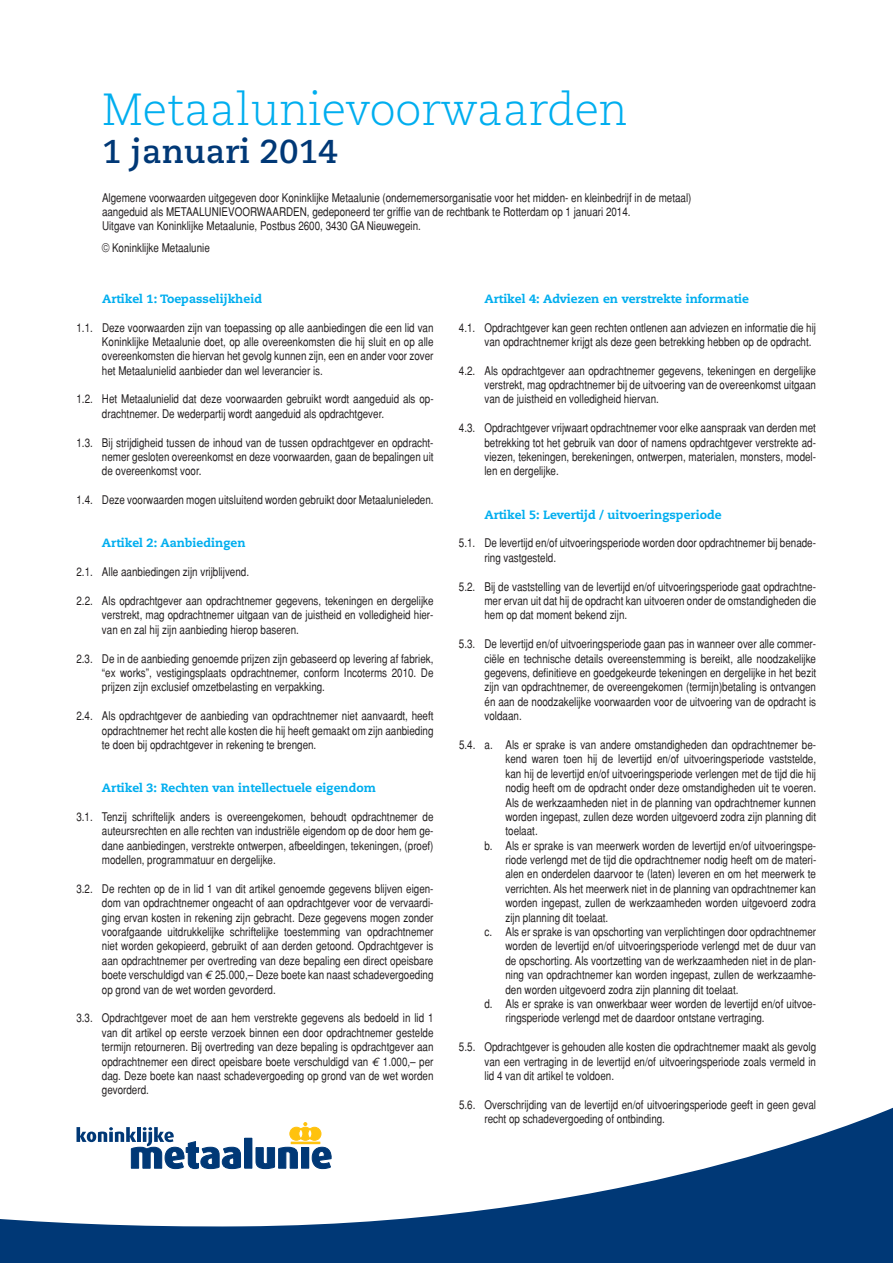
<style>
.page{position:relative;width:893px;height:1263px;background:#fff}
.page>*{position:absolute;margin:0;border:0;box-sizing:border-box;transform-origin:0 0}
.t1{font:300 45px "Caecilia LT Std";color:#00aeef}
.t2{font:700 33px "Caecilia LT Std";color:#003876}
.t3{font:condensed 12px/14.4px "Helvetica";color:#231f20;text-align:justify}
.t4{font:800 12px "Caecilia LT Std";color:#00aeef}
.s1{font-family:"Meta Euro";font-stretch:normal}
</style>
<div class="page">
<svg style="left:0;top:1107px;width:893px;height:156px"></svg>
<div style="left:245px;top:1138px;width:7px;height:30px;background:#003876"></div>
<div style="left:244px;top:1138px;width:8px;height:31px;border:1px solid #003876"></div>
<svg style="left:77px;top:1127px;width:165px;height:42px"></svg>
<svg style="left:255px;top:1122px;width:77px;height:47px"></svg>
<hr style="left:291px;top:1142px;width:29px;height:2px;background:#ffc20e">
<h1 class="t1" style="left:102px;top:83px;width:527px">Metaalunievoorwaarden</h1>
<h2 class="t2" style="left:102px;top:132px;width:237px">1 januari 2014</h2>
<p class="t3" style="left:102px;top:191px;width:591px;text-align:left">Algemene voorwaarden uitgegeven door Koninklijke Metaalunie (ondernemersorganisatie voor het midden- en kleinbedrijf in de metaal) aangeduid als METAALUNIEVOORWAARDEN, gedeponeerd ter griffie van de rechtbank te Rotterdam op 1 januari 2014.<br>Uitgave van Koninklijke Metaalunie, Postbus 2600, 3430 GA Nieuwegein.</p>
<p class="t3" style="left:102px;top:242px;width:109px">© Koninklijke Metaalunie</p>
<p class="t4" style="left:102px;top:293px;width:162px">Artikel 1: Toepasselijkheid</p>
<p class="t3" style="left:102px;top:321px;width:333px;text-indent:-25px">1.1. Deze voorwaarden zijn van toepassing op alle aanbiedingen die een lid van Koninklijke Metaalunie doet, op alle overeenkomsten die hij sluit en op alle overeenkomsten die hiervan het gevolg kunnen zijn, een en ander voor zover het Metaalunielid aanbieder dan wel leverancier is.</p>
<p class="t3" style="left:102px;top:393px;width:333px;text-indent:-26px">1.2. Het Metaalunielid dat deze voorwaarden gebruikt wordt aangeduid als op&shy;drachtnemer. De wederpartij wordt aangeduid als opdrachtgever.</p>
<p class="t3" style="left:102px;top:436px;width:333px;text-indent:-25px">1.3. Bij strijdigheid tussen de inhoud van de tussen opdrachtgever en opdracht&shy;nemer gesloten overeenkomst en deze voorwaarden, gaan de bepalingen uit de overeenkomst voor.</p>
<p class="t3" style="left:76px;top:494px;width:359px">1.4. Deze voorwaarden mogen uitsluitend worden gebruikt door Metaalunieleden.</p>
<p class="t4" style="left:102px;top:538px;width:145px">Artikel 2: Aanbiedingen</p>
<p class="t3" style="left:76px;top:566px;width:174px">2.1. Alle aanbiedingen zijn vrijblijvend.</p>
<p class="t3" style="left:102px;top:595px;width:333px;text-indent:-25px">2.2. Als opdrachtgever aan opdrachtnemer gegevens, tekeningen en dergelijke verstrekt, mag opdrachtnemer uitgaan van de juistheid en volledigheid hier&shy;van en zal hij zijn aanbieding hierop baseren.</p>
<p class="t3" style="left:102px;top:652px;width:333px;text-indent:-25px">2.3. De in de aanbieding genoemde prijzen zijn gebaseerd op levering af fabriek, “ex works”, vestigingsplaats opdrachtnemer, conform Incoterms 2010. De prijzen zijn exclusief omzetbelasting en verpakking.</p>
<p class="t3" style="left:102px;top:710px;width:333px;text-indent:-26px">2.4. Als opdrachtgever de aanbieding van opdrachtnemer niet aanvaardt, heeft opdrachtnemer het recht alle kosten die hij heeft gemaakt om zijn aanbieding te doen bij opdrachtgever in rekening te brengen.</p>
<p class="t4" style="left:102px;top:783px;width:276px">Artikel 3: Rechten van intellectuele eigendom</p>
<p class="t3" style="left:102px;top:811px;width:333px;text-indent:-25px">3.1. Tenzij schriftelijk anders is overeengekomen, behoudt opdrachtnemer de auteursrechten en alle rechten van industriële eigendom op de door hem ge&shy;dane aanbiedingen, verstrekte ontwerpen, afbeeldingen, tekeningen, (proef) modellen, programmatuur en dergelijke.</p>
<p class="t3" style="left:102px;top:883px;width:333px;text-indent:-25px">3.2. De rechten op de in lid 1 van dit artikel genoemde gegevens blijven eigen&shy;dom van opdrachtnemer ongeacht of aan opdrachtgever voor de vervaardi&shy;ging ervan kosten in rekening zijn gebracht. Deze gegevens mogen zonder voorafgaande uitdrukkelijke schriftelijke toestemming van opdrachtnemer niet worden gekopieerd, gebruikt of aan derden getoond. Opdrachtgever is aan opdrachtnemer per overtreding van deze bepaling een direct opeisbare boete verschuldigd van <span class="s1">2</span> 25.000,– Deze boete kan naast schadevergoeding op grond van de wet worden gevorderd.</p>
<p class="t3" style="left:102px;top:1012px;width:333px;text-indent:-25px">3.3. Opdrachtgever moet de aan hem verstrekte gegevens als bedoeld in lid 1 van dit artikel op eerste verzoek binnen een door opdrachtnemer gestelde termijn retourneren. Bij overtreding van deze bepaling is opdrachtgever aan opdrachtnemer een direct opeisbare boete verschuldigd van <span class="s1">2</span> 1.000,– per dag. Deze boete kan naast schadevergoeding op grond van de wet worden gevorderd.</p>
<p class="t4" style="left:484px;top:293px;width:266px">Artikel 4: Adviezen en verstrekte informatie</p>
<p class="t3" style="left:484px;top:321px;width:333px;text-indent:-25px">4.1. Opdrachtgever kan geen rechten ontlenen aan adviezen en informatie die hij van opdrachtnemer krijgt als deze geen betrekking hebben op de opdracht.</p>
<p class="t3" style="left:484px;top:364px;width:333px;text-indent:-26px">4.2. Als opdrachtgever aan opdrachtnemer gegevens, tekeningen en dergelijke verstrekt, mag opdrachtnemer bij de uitvoering van de overeenkomst uitgaan van de juistheid en volledigheid hiervan.</p>
<p class="t3" style="left:484px;top:422px;width:333px;text-indent:-25px">4.3. Opdrachtgever vrijwaart opdrachtnemer voor elke aanspraak van derden met betrekking tot het gebruik van door of namens opdrachtgever verstrekte ad&shy;viezen, tekeningen, berekeningen, ontwerpen, materialen, monsters, model&shy;len en dergelijke.</p>
<p class="t4" style="left:484px;top:509px;width:239px">Artikel 5: Levertijd / uitvoeringsperiode</p>
<p class="t3" style="left:484px;top:537px;width:333px;text-indent:-26px">5.1. De levertijd en/of uitvoeringsperiode worden door opdrachtnemer bij benade&shy;ring vastgesteld.</p>
<p class="t3" style="left:484px;top:580px;width:333px;text-indent:-26px">5.2. Bij de vaststelling van de levertijd en/of uitvoeringsperiode gaat opdrachtne&shy;mer ervan uit dat hij de opdracht kan uitvoeren onder de omstandigheden die hem op dat moment bekend zijn.</p>
<p class="t3" style="left:484px;top:638px;width:333px;text-indent:-26px">5.3. De levertijd en/of uitvoeringsperiode gaan pas in wanneer over alle commer&shy;ciële en technische details overeenstemming is bereikt, alle noodzakelijke gegevens, definitieve en goedgekeurde tekeningen en dergelijke in het bezit zijn van opdrachtnemer, de overeengekomen (termijn)betaling is ontvangen én aan de noodzakelijke voorwaarden voor de uitvoering van de opdracht is voldaan.</p>
<p class="t3" style="left:459px;top:739px;width:359px">5.4. a. Als er sprake is van andere omstandigheden dan opdrachtnemer be-</p>
<p class="t3" style="left:505px;top:753px;width:312px">kend waren toen hij de levertijd en/of uitvoeringsperiode vaststelde,</p>
<p class="t3" style="left:505px;top:767px;width:312px">kan hij de levertijd en/of uitvoeringsperiode verlengen met de tijd die hij</p>
<p class="t3" style="left:505px;top:782px;width:312px">nodig heeft om de opdracht onder deze omstandigheden uit te voeren.</p>
<p class="t3" style="left:505px;top:796px;width:312px">Als de werkzaamheden niet in de planning van opdrachtnemer kunnen</p>
<p class="t3" style="left:505px;top:811px;width:312px">worden ingepast, zullen deze worden uitgevoerd zodra zijn planning dit</p>
<p class="t3" style="left:505px;top:825px;width:34px">toelaat.</p>
<p class="t3" style="left:484px;top:839px;width:333px">b. Als er sprake is van meerwerk worden de levertijd en/of uitvoeringspe-</p>
<p class="t3" style="left:505px;top:854px;width:312px">riode verlengd met de tijd die opdrachtnemer nodig heeft om de materi-</p>
<p class="t3" style="left:505px;top:868px;width:312px">alen en onderdelen daarvoor te (laten) leveren en om het meerwerk te</p>
<p class="t3" style="left:505px;top:883px;width:312px">verrichten. Als het meerwerk niet in de planning van opdrachtnemer kan</p>
<p class="t3" style="left:505px;top:897px;width:312px">worden ingepast, zullen de werkzaamheden worden uitgevoerd zodra</p>
<p class="t3" style="left:505px;top:911px;width:104px">zijn planning dit toelaat.</p>
<p class="t3" style="left:484px;top:926px;width:333px">c. Als er sprake is van opschorting van verplichtingen door opdrachtnemer</p>
<p class="t3" style="left:505px;top:940px;width:312px">worden de levertijd en/of uitvoeringsperiode verlengd met de duur van</p>
<p class="t3" style="left:505px;top:955px;width:312px">de opschorting. Als voortzetting van de werkzaamheden niet in de plan-</p>
<p class="t3" style="left:505px;top:969px;width:312px">ning van opdrachtnemer kan worden ingepast, zullen de werkzaamhe-</p>
<p class="t3" style="left:505px;top:983px;width:234px">den worden uitgevoerd zodra zijn planning dit toelaat.</p>
<p class="t3" style="left:484px;top:998px;width:333px">d. Als er sprake is van onwerkbaar weer worden de levertijd en/of uitvoe-</p>
<p class="t3" style="left:505px;top:1012px;width:261px">ringsperiode verlengd met de daardoor ontstane vertraging.</p>
<p class="t3" style="left:484px;top:1041px;width:333px;text-indent:-26px">5.5. Opdrachtgever is gehouden alle kosten die opdrachtnemer maakt als gevolg van een vertraging in de levertijd en/of uitvoeringsperiode zoals vermeld in lid 4 van dit artikel te voldoen.</p>
<p class="t3" style="left:484px;top:1099px;width:333px;text-indent:-26px">5.6. Overschrijding van de levertijd en/of uitvoeringsperiode geeft in geen geval recht op schadevergoeding of ontbinding.</p>
</div>
